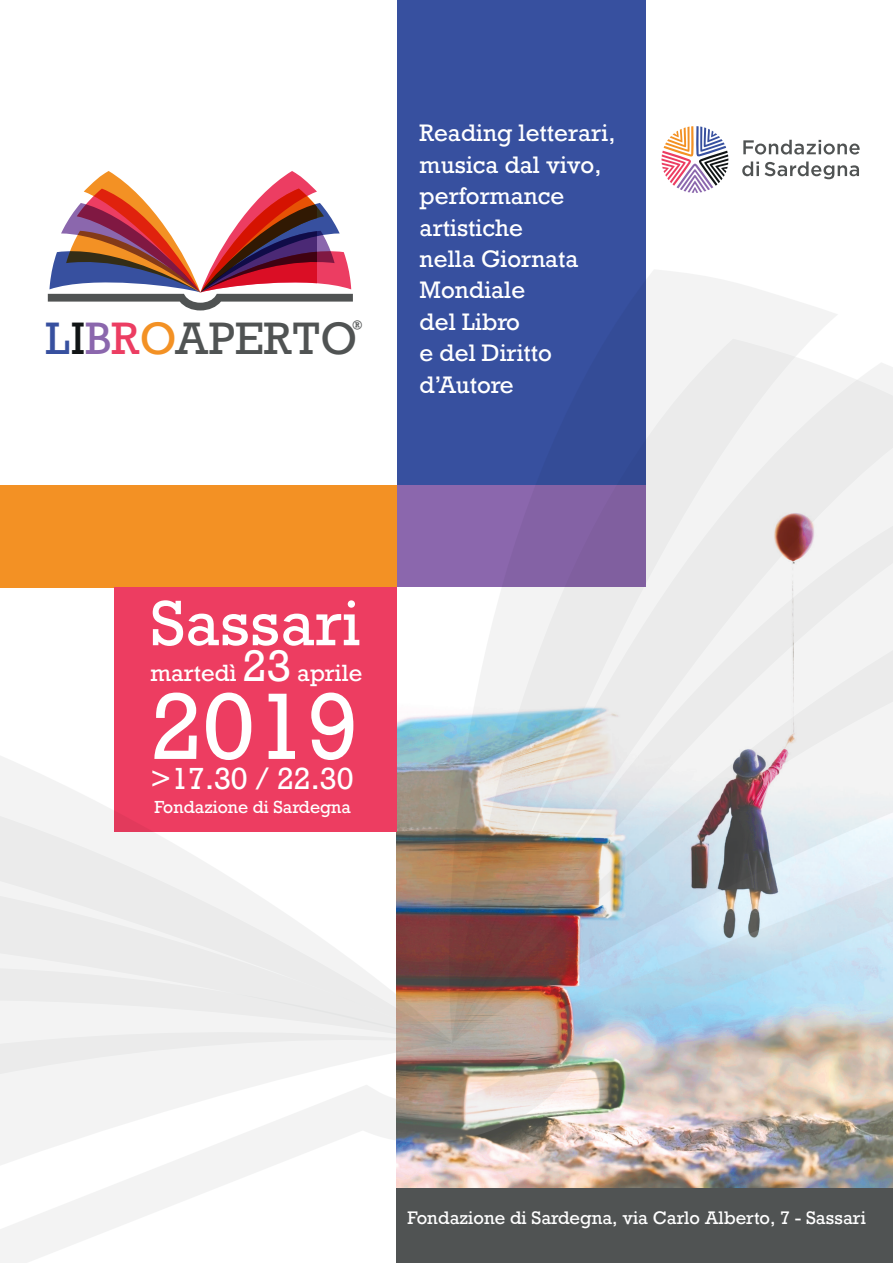
<style>
.page{position:relative;width:893px;height:1263px;background:#fff}
.page>*{position:absolute;margin:0;border:0;box-sizing:border-box;transform-origin:0 0}
.t1{font:88.8px "Rockwell";color:#fff}
.t2{font:60px "Rockwell";color:#fff}
.t3{font:42.75px "Rockwell";color:#505353}
.t4{font:28.65px "Rockwell";color:#fff}
.t5{font:22.5px/31.3px "Rockwell";color:#fff}
.t6{font:22.05px "Rockwell";color:#fff}
.t7{font:17.1px "Rockwell";color:#fff}
.t8{font:16.35px "Rockwell";color:#fff}
.t9{font:11.55px "Rockwell";color:#505353}
.s1{color:#37509f}
.s2{color:#111516}
.s3{color:#8b67ad}
.s4{color:#ec3d62}
.s5{color:#f39124}
.s6{font-size:41.55px}
</style>
<div class="page">
<div style="left:0;top:485px;width:397px;height:103px;background:#f39124"></div>
<div style="left:397px;top:485px;width:248px;height:102px;background:#8b67ad"></div>
<svg style="left:48px;top:171px;width:305px;height:139px"></svg>
<div style="left:397px;top:0;width:248px;height:485px;background:#37509f"></div>
<svg style="left:743px;top:140px;width:117px;height:15px"></svg>
<svg style="left:742px;top:161px;width:17px;height:15px"></svg>
<svg style="left:765px;top:161px;width:94px;height:18px"></svg>
<svg style="left:661px;top:126px;width:67px;height:67px"></svg>
<div style="left:115px;top:587px;width:282px;height:245px;background:#ed3d61"></div>
<svg style="left:645px;top:269px;width:192px;height:93px;fill:#f3f3f3"></svg>
<svg style="left:452px;top:362px;width:441px;height:363px;fill:#ebebeb"></svg>
<img style="left:0;top:725px;width:893px;height:538px">
<p class="t9" style="left:352px;top:317px;width:12px">®</p>
<h3 class="t3" style="left:46px;top:312px;width:313px"><span class="s1">L</span><span class="s2">I</span><span class="s3">B</span><span class="s4">R</span><span class="s5">O</span>APERTO</h3>
<p class="t5" style="left:420px;top:118px;width:197px">Reading letterari, musica dal vivo, performance artistiche<br>nella Giornata<br>Mondiale<br>del Libro<br>e del Diritto d’Autore</p>
<h2 class="t2" style="left:151px;top:586px;width:212px">Sassari</h2>
<p class="t6" style="left:151px;top:659px;width:213px">martedì <span class="s6">23</span> aprile</p>
<h1 class="t1" style="left:151px;top:672px;width:210px">2019</h1>
<p class="t4" style="left:151px;top:761px;width:204px">&gt;17.30 / 22.30</p>
<p class="t8" style="left:155px;top:797px;width:198px">Fondazione di Sardegna</p>
<p class="t7" style="left:408px;top:1207px;width:460px">Fondazione di Sardegna, via Carlo Alberto, 7 - Sassari</p>
</div>
